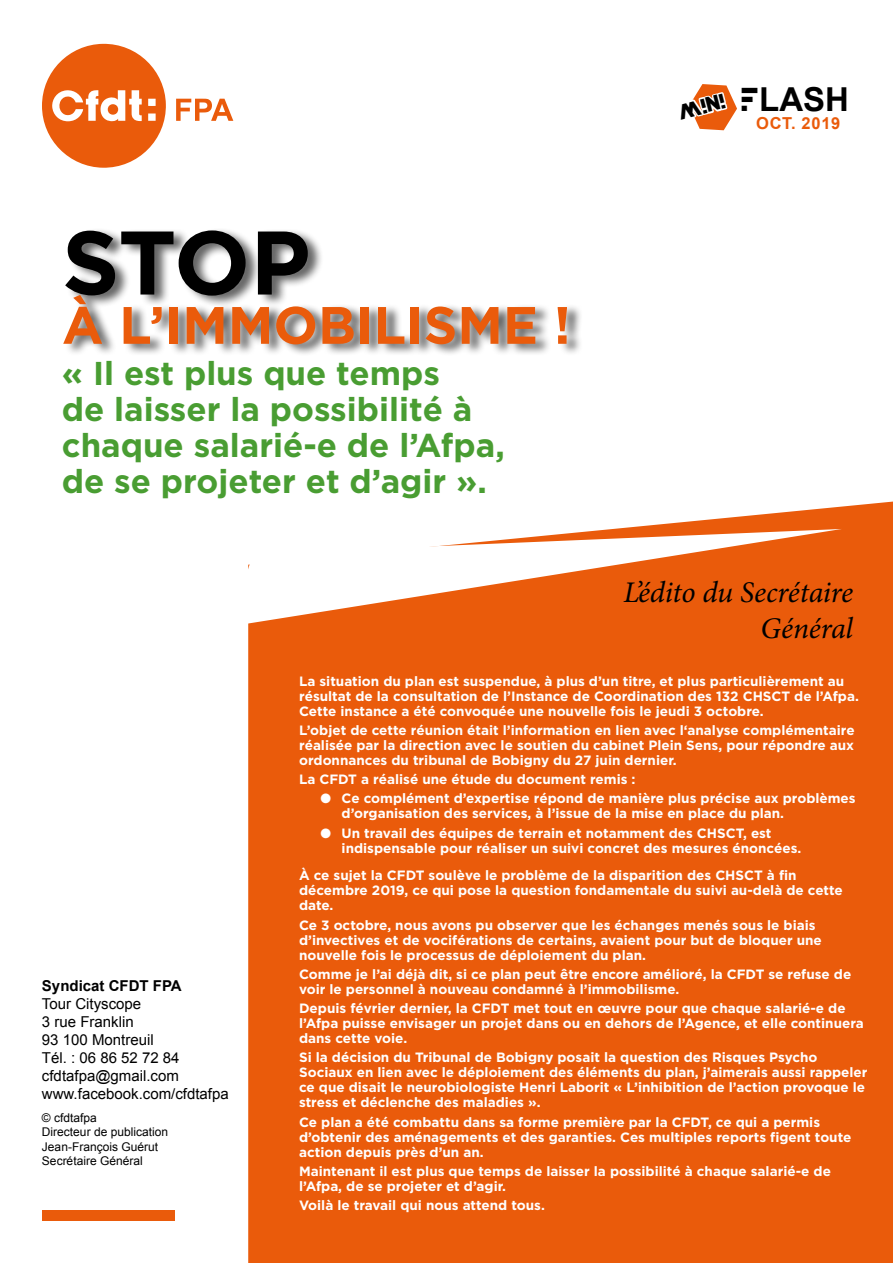
<style>
.page{position:relative;width:893px;height:1263px;background:#fff}
.page>*{position:absolute;margin:0;border:0;box-sizing:border-box;transform-origin:0 0}
.t1{font:700 90px "Gotham";color:#000}
.t2{font:700 52.5px "Gotham";color:#ea5b0b}
.t3{font:700 33px/36px "Gotham";color:#499d32}
.t4{font:700 33px "Arial";color:#000}
.t5{font:italic 30px/36px "Minion Pro";letter-spacing:-.01em;color:#000;text-align:right}
.t6{font:900 condensed 21px "CFDT";color:#000}
.t7{font:700 16.5px "Arial";letter-spacing:.04em;color:#ea5b0b}
.t8{font:15px/18px "Arial";color:#000}
.t9{font:700 15px "Arial";color:#000}
.t10{font:700 13.5px/15px "Gotham";color:#fff}
.t11{font:12px/14.4px "Arial";color:#000}
.s1{font-family:"CFDT";font-weight:900;font-stretch:condensed}
</style>
<div class="page">
<svg style="left:690px;top:84px;width:47px;height:46px"></svg>
<svg style="left:42px;top:43px;width:124px;height:125px"></svg>
<div style="left:108px;top:104px;width:10px;height:11px;background:#ea5b0b;border-radius:50%"></div>
<svg style="left:176px;top:99px;width:57px;height:22px"></svg>
<div style="left:42px;top:1209px;width:132px;height:11px;background:#ea5b0b"></div>
<div style="left:248px;top:502px;width:645px;height:761px;background:#ea5b0b"></div>
<svg style="left:248px;top:529px;width:594px;height:97px;fill:#ea5b0b"></svg>
<div style="left:64px;top:226px;width:519px;height:131px;background:#000;opacity:.61"></div>
<h1 class="t1" style="left:62px;top:211px;width:250px">STOP</h1>
<h2 class="t2" style="left:62px;top:295px;width:510px">À L’IMMOBILISME !</h2>
<h3 class="t3" style="left:62px;top:354px;width:444px">« Il est plus que temps<br>de laisser la possibilité à chaque salarié-e de l’Afpa, de se projeter et d’agir ».</h3>
<h3 class="t6" style="left:675px;top:101px;width:49px;rotate:-14deg">Mini</h3>
<h3 class="t4" style="left:740px;top:77px;width:111px"><span class="s1">F</span>LASH</h3>
<p class="t7" style="left:756px;top:112px;width:86px">OCT. 2019</p>
<p class="t9" style="left:42px;top:976px;width:141px">Syndicat CFDT FPA</p>
<p class="t8" style="left:42px;top:995px;width:188px">Tour Cityscope<br>3 rue Franklin<br>93 100 Montreuil<br>Tél. : 06 86 52 72 84 cfdtafpa@gmail.com www.facebook.com/cfdtafpa</p>
<p class="t11" style="left:42px;top:1111px;width:128px">© cfdtafpa<br>Directeur de publication<br>Jean-François Guérut<br>Secrétaire Général</p>
<h3 class="t5" style="left:624px;top:575px;width:231px">L’édito du Secrétaire<br>Général</h3>
<p class="t10" style="left:299px;top:673px;width:561px">La situation du plan est suspendue, à plus d’un titre, et plus particulièrement au résultat de la consultation de l’Instance de Coordination des 132 CHSCT de l’Afpa.<br>Cette instance a été convoquée une nouvelle fois le jeudi 3 octobre.</p>
<p class="t10" style="left:299px;top:722px;width:557px;text-align:justify">L’objet de cette réunion était l’information en lien avec l‘analyse complémentaire réalisée par la direction avec le soutien du cabinet Plein Sens, pour répondre aux ordonnances du tribunal de Bobigny du 27 juin dernier.</p>
<p class="t10" style="left:299px;top:771px;width:338px">La CFDT a réalisé une étude du document remis :</p>
<p class="t10" style="left:342px;top:791px;width:516px;text-indent:-21px">● Ce complément d’expertise répond de manière plus précise aux problèmes d’organisation des services, à l’issue de la mise en place du plan.</p>
<p class="t10" style="left:342px;top:825px;width:461px;text-indent:-21px">● Un travail des équipes de terrain et notamment des CHSCT, est indispensable pour réaliser un suivi concret des mesures énoncées.</p>
<p class="t10" style="left:299px;top:868px;width:545px">À ce sujet la CFDT soulève le problème de la disparition des CHSCT à fin décembre 2019, ce qui pose la question fondamentale du suivi au-delà de cette date.</p>
<p class="t10" style="left:299px;top:917px;width:524px">Ce 3 octobre, nous avons pu observer que les échanges menés sous le biais d’invectives et de vociférations de certains, avaient pour but de bloquer une nouvelle fois le processus de déploiement du plan.</p>
<p class="t10" style="left:299px;top:966px;width:554px">Comme je l’ai déjà dit, si ce plan peut être encore amélioré, la CFDT se refuse de voir le personnel à nouveau condamné à l’immobilisme.</p>
<p class="t10" style="left:299px;top:1000px;width:566px">Depuis février dernier, la CFDT met tout en œuvre pour que chaque salarié-e de l’Afpa puisse envisager un projet dans ou en dehors de l’Agence, et elle continuera dans cette voie.</p>
<p class="t10" style="left:299px;top:1050px;width:570px">Si la décision du Tribunal de Bobigny posait la question des Risques Psycho Sociaux en lien avec le déploiement des éléments du plan, j’aimerais aussi rappeler ce que disait le neurobiologiste Henri Laborit « L’inhibition de l’action provoque le stress et déclenche des maladies ».</p>
<p class="t10" style="left:299px;top:1114px;width:554px">Ce plan a été combattu dans sa forme première par la CFDT, ce qui a permis d’obtenir des aménagements et des garanties. Ces multiples reports figent toute action depuis près d’un an.</p>
<p class="t10" style="left:299px;top:1163px;width:533px">Maintenant il est plus que temps de laisser la possibilité à chaque salarié-e de l’Afpa, de se projeter et d’agir.</p>
<p class="t10" style="left:299px;top:1197px;width:247px">Voilà le travail qui nous attend tous.</p>
</div>
